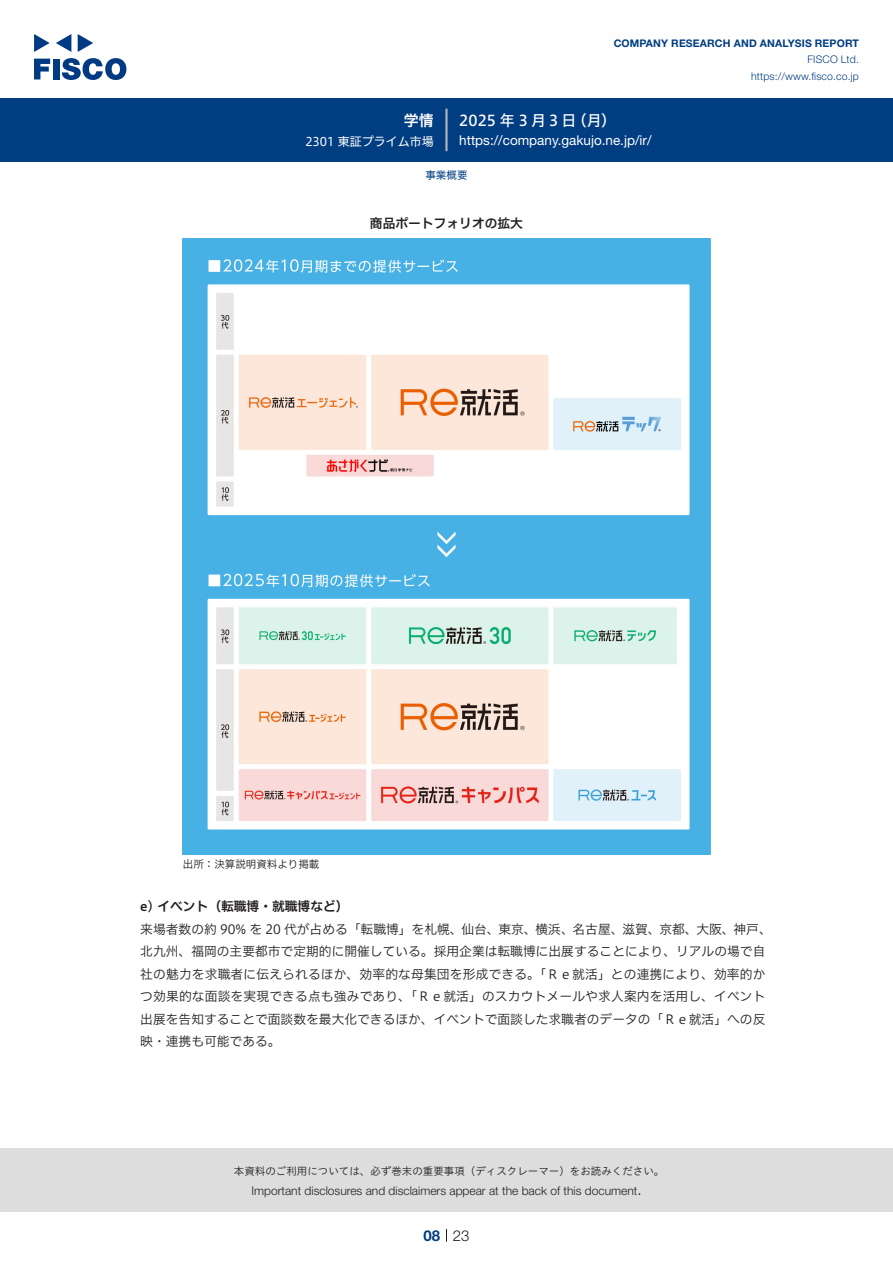
<style>
.page{position:relative;width:893px;height:1263px;background:#fff}
.page>*{position:absolute;margin:0;border:0;box-sizing:border-box;transform-origin:0 0}
.t1{font:15px "Hiragino UD Sans F Std N W5";letter-spacing:.21em;color:#fff}
.t2{font:300 15px "Helvetica Neue LT Std";color:#231f20}
.t3{font:15px "Hiragino UD Sans F Std N W6";color:#fff}
.t4{font:700 15px "Helvetica Neue LT Std";color:#003d81}
.t5{font:13.5px "Helvetica Neue LT Std";color:#fff}
.本文3mm{font:12.75px/22.5px "Hiragino UD Sans F Std N W3";color:#231f20}
.小タイトル3mm{font:12.75px "Hiragino UD Sans F Std N W6";color:#231f20}
.チャートタイトル{font:12.75px "Hiragino UD Sans F Std N W6";color:#231f20}
.t6{font:300 12px "Helvetica Neue LT Std";color:#231f20}
.t7{font:12px "Hiragino UD Sans F Std N W4";color:#fff}
.t8{font:10.5px "Hiragino UD Sans Std W3";color:#231f20}
.t9{font:700 10.5px "Helvetica Neue LT Std";letter-spacing:.015em;color:#003d81}
.t10{font:300 10.5px/16.5px "Helvetica Neue LT Std";letter-spacing:.015em;color:#003d81;text-align:right}
.表組み基本スタイル{font:10.5px "Hiragino UD Sans F Std N W3";color:#231f20}
.ヘッダー{font:10.5px "Hiragino UD Sans F Std N W4";color:#003d81}
</style>
<div class="page">
<div style="left:0;top:1148px;width:893px;height:64px;background:#ddd"></div>
<svg style="left:34px;top:59px;width:16px;height:20px"></svg>
<div style="left:53px;top:59px;width:6px;height:20px;background:#003a83"></div>
<svg style="left:62px;top:58px;width:64px;height:22px"></svg>
<svg style="left:34px;top:34px;width:16px;height:18px"></svg>
<svg style="left:78px;top:34px;width:15px;height:18px"></svg>
<svg style="left:56px;top:34px;width:15px;height:18px"></svg>
<div style="left:0;top:98px;width:893px;height:64px;background:#003d81"></div>
<hr style="left:445px;top:109px;width:3px;height:42px;background:#b5b5b6">
<svg style="left:446px;top:1229px;width:1px;height:13px"></svg>
<img style="left:183px;top:238px;width:527px;height:616px">
<p class="t3" style="left:404px;top:109px;width:31px">学情</p>
<p class="t7" style="left:305px;top:132px;width:130px">2301 東証プライム市場</p>
<p class="t9" style="left:614px;top:37px;width:247px">COMPANY RESEARCH AND ANALYSIS REPORT</p>
<p class="t10" style="left:751px;top:51px;width:109px">FISCO Ltd. https://www.fisco.co j p.</p>
<p class="t1" style="left:459px;top:109px;width:119px">2025年3月3日</p>
<p class="t1" style="left:572px;top:109px;width:46px">（月(</p>
<p class="t5" style="left:459px;top:132px;width:194px">https://company.gakujo. n e j p. /i r/</p>
<p class="ヘッダー" style="left:425px;top:167px;width:43px">事業概要</p>
<p class="チャートタイトル" style="left:370px;top:214px;width:155px">商品ポートフォリオの拡大</p>
<p class="表組み基本スタイル" style="left:183px;top:856px;width:138px">出所：決算説明資料より掲載</p>
<p class="小タイトル3mm" style="left:140px;top:897px;width:210px">e) イベント（転職博・就職博など(</p>
<p class="本文3mm" style="left:140px;top:917px;width:633px">来場者数の約 90% を 20 代が占める「転職博」を札幌、仙台、東京、横浜、名古屋、滋賀、京都、大阪、神戸、北九州、福岡の主要都市で定期的に開催している。採用企業は転職博に出展することにより、リアルの場で自社の魅力を求職者に伝えられるほか、効率的な母集団を形成できる。「Ｒｅ就活」との連携により、効率的かつ効果的な面談を実現できる点も強みであり、「Ｒｅ就活」のスカウトメールや求人案内を活用し、イベント出展を告知することで面談数を最大化できるほか、イベントで面談した求職者のデータの「Ｒｅ就活」への反映・連携も可能である。</p>
<p class="t8" style="left:234px;top:1163px;width:432px">本資料のご利用については、必ず巻末の重要事項（ディスクレーマー）をお読みください。</p>
<p class="t2" style="left:637px;top:1180px;width:6px">.</p>
<p class="t6" style="left:251px;top:1183px;width:387px">Important disclosures and disclaimers appear at the back of this document</p>
<p class="t4" style="left:423px;top:1226px;width:18px">08</p>
<p class="t2" style="left:453px;top:1226px;width:18px">23</p>
</div>
